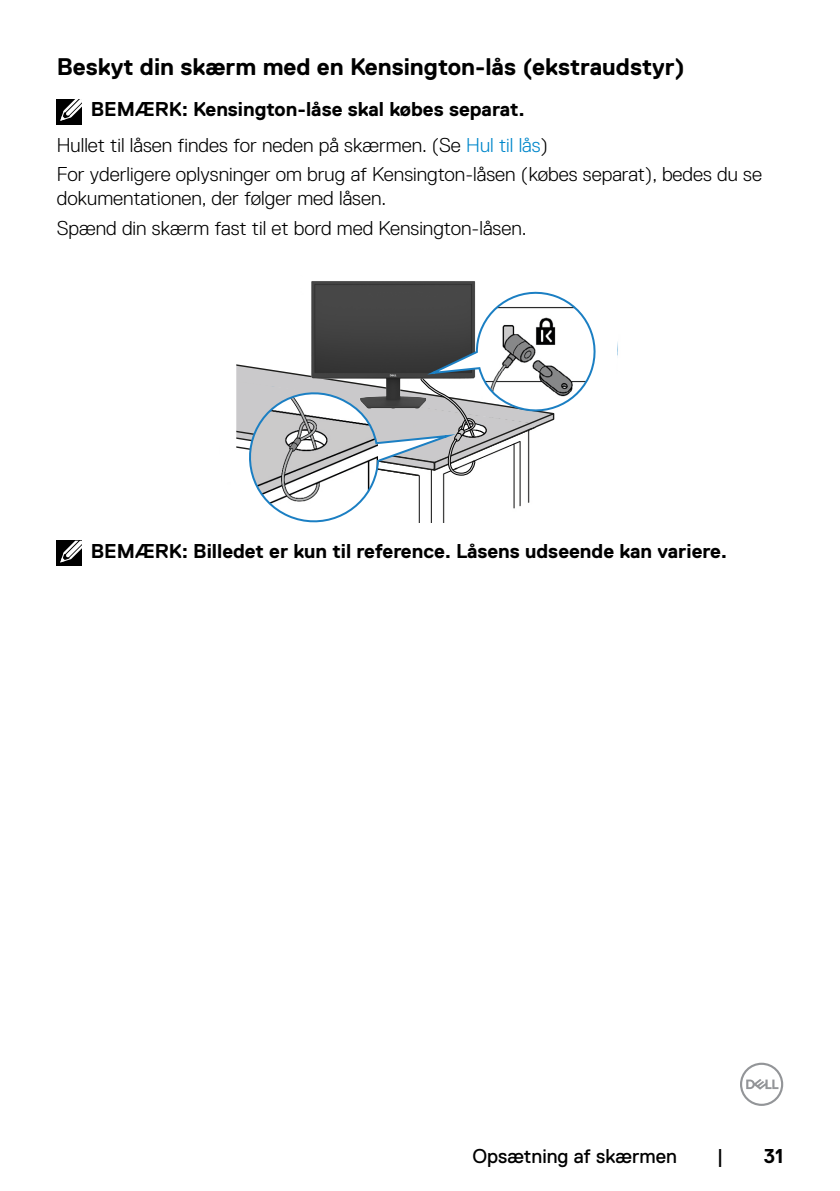
<style>
.page{position:relative;width:840px;height:1191px;background:#fff}
.page>*{position:absolute;margin:0;border:0;box-sizing:border-box;transform-origin:0 0}
.t1{font:700 24px "Dell Replica";color:#000}
.t2{font:300 20px/35.4px "Dell Replica";color:#000;text-align:center}
.t3{font:700 20px "Dell Replica";color:#000}
.t4{font:20px "Dell Replica";color:#000}
.s1{font-weight:700}
.s2{color:#0087cb}
</style>
<div class="page">
<svg style="left:740px;top:1062px;width:42px;height:44px"></svg>
<div style="left:57px;top:99px;width:25px;height:25px;background:#000"></div>
<svg style="left:60px;top:99px;width:22px;height:22px"></svg>
<svg style="left:236px;top:281px;width:382px;height:242px"></svg>
<div style="left:57px;top:541px;width:25px;height:25px;background:#000"></div>
<svg style="left:59px;top:540px;width:23px;height:23px"></svg>
<p class="t1" style="left:57px;top:54px;width:629px">Beskyt din skærm med en Kensington-lås (ekstraudstyr)</p>
<p class="t2" style="left:57px;top:92px;width:492px"><span class="s1">BEMÆRK: Kensington-låse skal købes separat.<br></span>Hullet til låsen findes for neden på skærmen. (Se <span class="s2">Hul til lås</span>)</p>
<p class="t2" style="left:57px;top:163px;width:706px;line-height:24px;text-align:left">For yderligere oplysninger om brug af Kensington-låsen (købes separat), bedes du se dokumentationen, der følger med låsen.</p>
<p class="t2" style="left:57px;top:211px;width:471px">Spænd din skærm fast til et bord med Kensington-låsen.</p>
<p class="t3" style="left:91px;top:540px;width:637px">BEMÆRK: Billedet er kun til reference. Låsens udseende kan variere.</p>
<p class="t4" style="left:472px;top:1144px;width:206px">Opsætning af skærmen</p>
<p class="t4" style="left:716px;top:1144px;width:8px">|</p>
<p class="t3" style="left:763px;top:1144px;width:21px">31</p>
</div>
